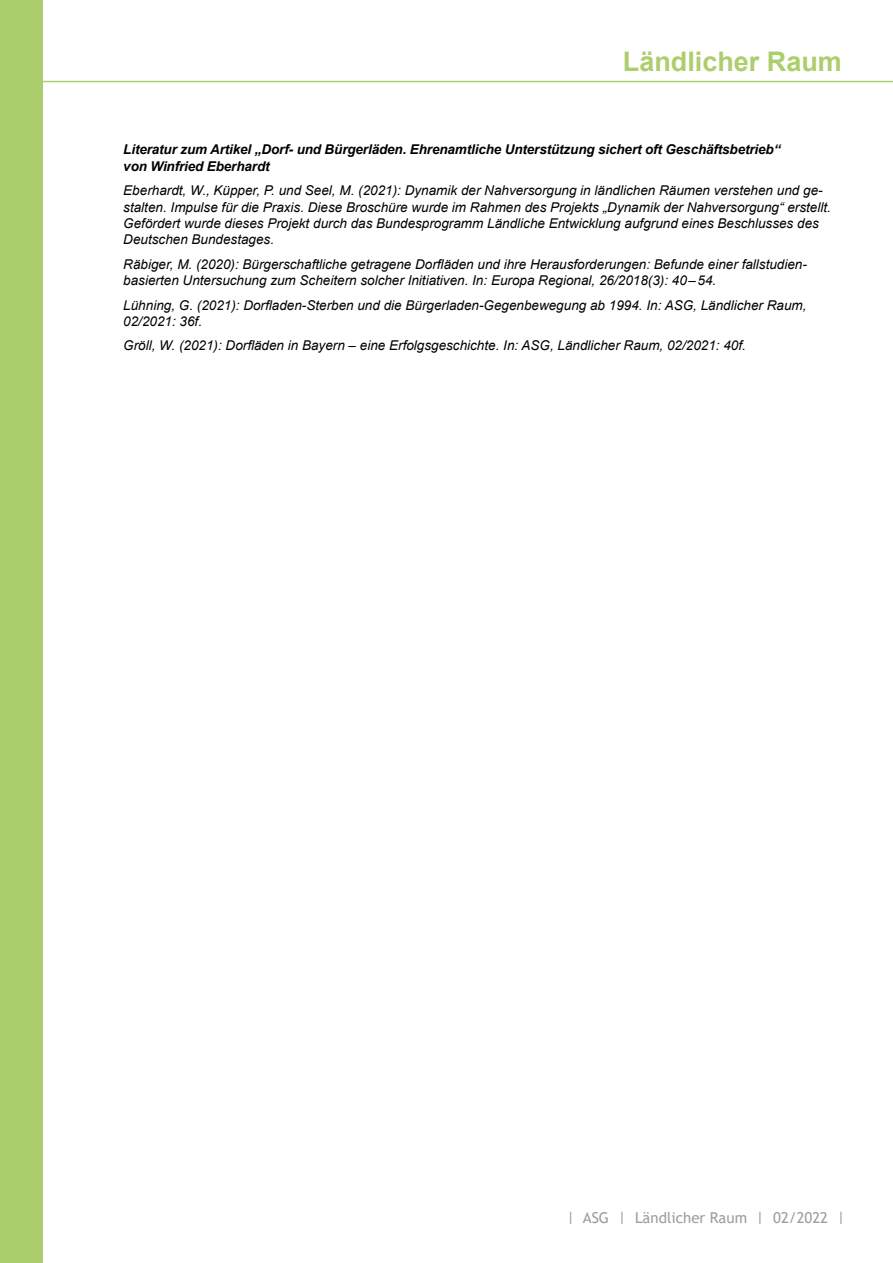
<style>
.page{position:relative;width:893px;height:1263px;background:#fff}
.page>*{position:absolute;margin:0;border:0;box-sizing:border-box;transform-origin:0 0}
.t1{font:700 27px "Arial";color:#adce6d}
.t2{font:15px "Trebuchet MS";color:#9d9d9c}
.t3{font:italic 13.5px/16.2px "Arial";color:#000}
.t4{font:italic 700 13.5px/16.2px "Arial";letter-spacing:-.01em;color:#000}
</style>
<div class="page">
<div style="left:0;top:0;width:43px;height:1263px;background:#adce6d"></div>
<hr style="left:0;top:81px;width:893px;height:1px;background:#adce6d">
<h1 class="t1" style="left:623px;top:42px;width:221px">Ländlicher Raum</h1>
<p class="t4" style="left:123px;top:142px;width:659px">Literatur zum Artikel „Dorf- und Bürgerläden. Ehrenamtliche Unterstützung sichert oft Geschäftsbetrieb“ von Winfried Eberhardt</p>
<p class="t3" style="left:123px;top:183px;width:709px">Eberhardt, W., Küpper, P. und Seel, M. (2021): Dynamik der Nahversorgung in ländlichen Räumen verstehen und ge&shy;stalten. Impulse für die Praxis. Diese Broschüre wurde im Rahmen des Projekts „Dynamik der Nahversorgung“ erstellt.<br>Gefördert wurde dieses Projekt durch das Bundesprogramm Ländliche Entwicklung aufgrund eines Beschlusses des Deutschen Bundestages.</p>
<p class="t3" style="left:123px;top:256px;width:685px">Räbiger, M. (2020): Bürgerschaftliche getragene Dorfläden und ihre Herausforderungen: Befunde einer fallstudien&shy;basierten Untersuchung zum Scheitern solcher Initiativen. In: Europa Regional, 26/2018(3): 40–54.</p>
<p class="t3" style="left:123px;top:297px;width:685px">Lühning, G. (2021): Dorfladen-Sterben und die Bürgerladen-Gegenbewegung ab 1994. In: ASG, Ländlicher Raum,<br>02/2021: 36f.</p>
<p class="t3" style="left:123px;top:338px;width:624px">Gröll, W. (2021): Dorfläden in Bayern – eine Erfolgsgeschichte. In: ASG, Ländlicher Raum, 02/2021: 40f.</p>
<p class="t2" style="left:567px;top:1208px;width:280px">| ASG | Ländlicher Raum | 02/2022 |</p>
</div>
